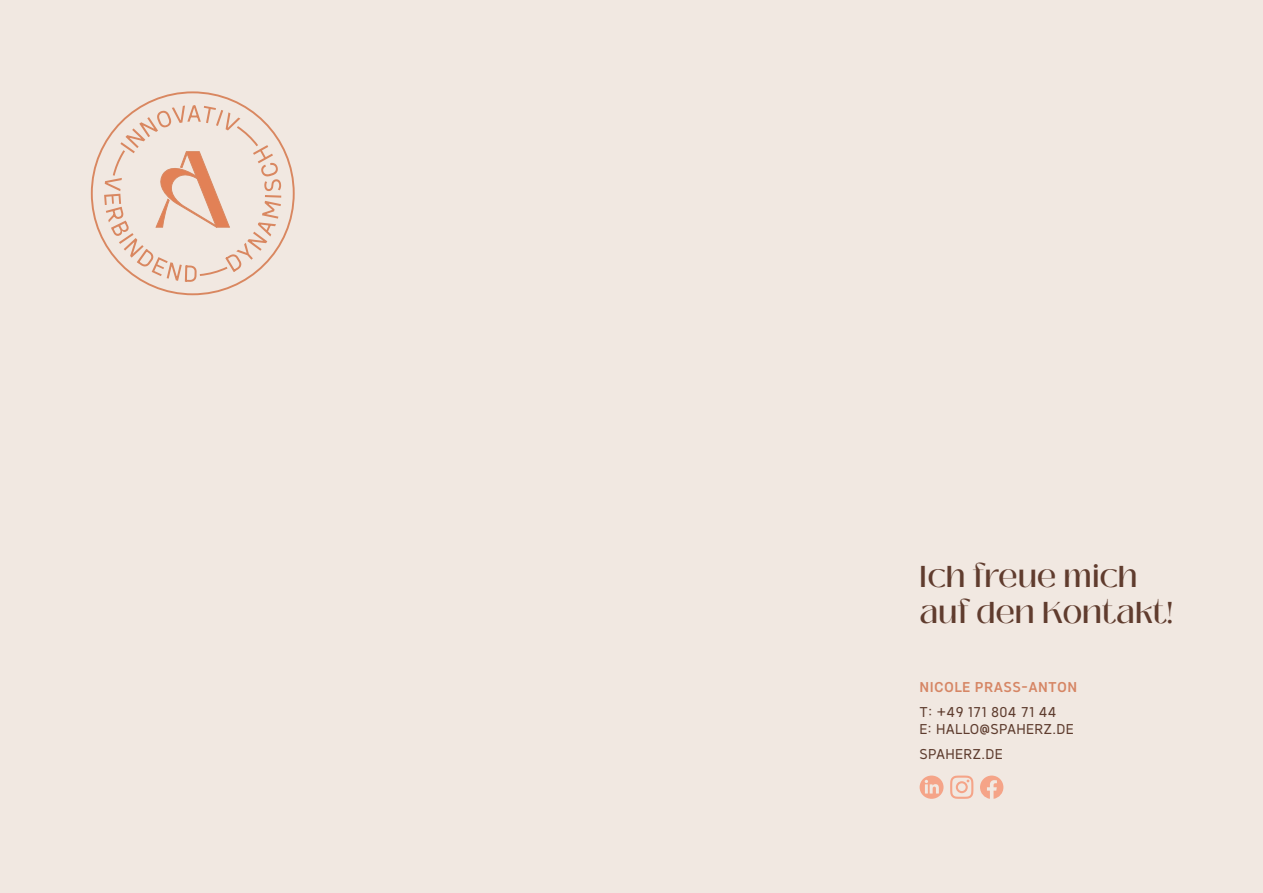
<style>
.page{position:relative;width:1263px;height:893px;background:#f1e8e1}
.page>*{position:absolute;margin:0;border:0;box-sizing:border-box;transform-origin:0 0}
.t1{font:500 30px/36.2px "Black Mango";letter-spacing:.01em;color:#603c2e}
.t2{font:14.1px/17px "Never Mind Compact";letter-spacing:.025em;color:#5e3c2e}
.t3{font:600 14.1px "Never Mind Compact";letter-spacing:.025em;color:#d68665}
</style>
<div class="page">
<svg style="left:920px;top:775px;width:23px;height:24px"></svg>
<svg style="left:950px;top:775px;width:23px;height:24px"></svg>
<svg style="left:980px;top:775px;width:23px;height:24px"></svg>
<svg style="left:90px;top:91px;width:205px;height:205px"></svg>
<h1 class="t1" style="left:920px;top:559px;width:255px">Ich freue mich auf den Kontakt!</h1>
<p class="t3" style="left:920px;top:676px;width:159px">NICOLE PRASS-ANTON</p>
<p class="t2" style="left:920px;top:703px;width:156px">T: +49 171 804 71 44<br>E: HALLO@SPAHERZ.DE</p>
<p class="t2" style="left:920px;top:745px;width:85px">SPAHERZ.DE</p>
</div>
